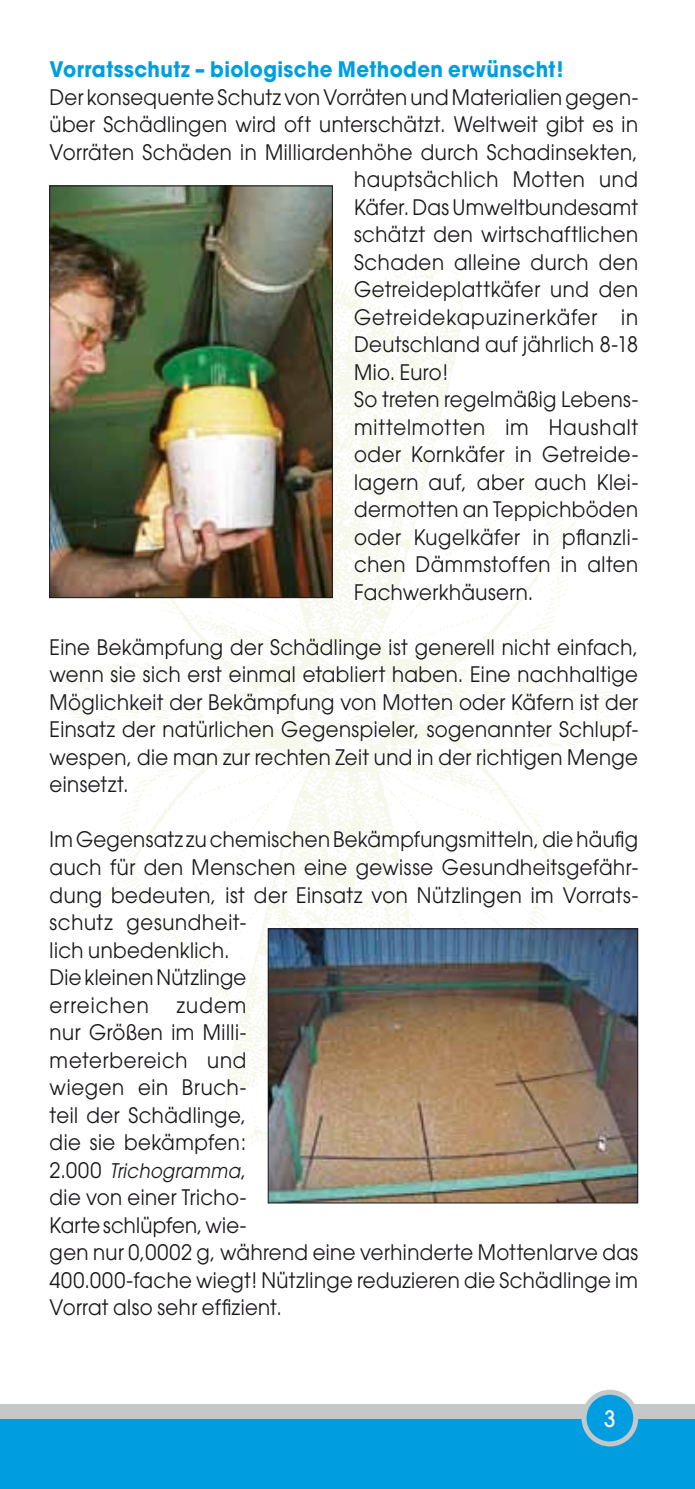
<style>
.page{position:relative;width:695px;height:1489px;background:#fff}
.page>*{position:absolute;margin:0;border:0;box-sizing:border-box;transform-origin:0 0}
.t1{font:500 22.5px "Avant Garde";color:#fff;scale:.93 1}
.t2{font:21.25px/27.5px "Avant Garde";letter-spacing:.02em;color:#1a171b;text-align:justify;scale:.93 1}
.t3{font:700 21.25px "Avant Garde";letter-spacing:.02em;color:#009ee1;scale:.93 1}
.t4{font:21.25px "Avant Garde";letter-spacing:.045em;color:#1a171b;scale:.93 1}
.t5{font:21.25px "Avant Garde";letter-spacing:.04em;color:#1a171b;scale:.93 1}
.t6{font:italic 20px "Avant Garde";letter-spacing:.02em;color:#1a171b;scale:.9 1}
.s1{font-style:normal;font-size:21.25px}
</style>
<div class="page">
<div style="left:0;top:1417px;width:694px;height:71px;background:#009ee1"></div>
<div style="left:0;top:1403px;width:694px;height:14px;background:#c6c7c8"></div>
<div style="left:584px;top:1391px;width:51px;height:52px;background:#009ee1;border-radius:50%"></div>
<div style="left:581px;top:1389px;width:57px;height:57px;border:5px solid #c6c7c8;border-radius:50%"></div>
<img style="left:49px;top:257px;width:580px;height:904px">
<img style="left:51px;top:187px;width:280px;height:409px">
<div style="left:49px;top:185px;width:284px;height:413px;border:1px solid #1a171b"></div>
<img style="left:270px;top:930px;width:366px;height:271px">
<div style="left:268px;top:928px;width:370px;height:275px;border:1px solid #1a171b"></div>
<p class="t3" style="left:50px;top:55px;width:554px">Vorratsschutz – biologische Methoden erwünscht!</p>
<p class="t2" style="left:50px;top:83px;width:634px">Der konsequente Schutz von Vorräten und Materialien gegen-</p>
<p class="t2" style="left:50px;top:111px;width:634px">über Schädlingen wird oft unterschätzt. Weltweit gibt es in</p>
<p class="t2" style="left:50px;top:138px;width:634px">Vorräten Schäden in Milliardenhöhe durch Schadinsekten,</p>
<p class="t2" style="left:354px;top:166px;width:307px">hauptsächlich Motten und</p>
<p class="t2" style="left:354px;top:193px;width:307px">Käfer. Das Umweltbundesamt</p>
<p class="t2" style="left:354px;top:221px;width:307px">schätzt den wirtschaftlichen</p>
<p class="t2" style="left:354px;top:248px;width:307px">Schaden alleine durch den</p>
<p class="t2" style="left:354px;top:276px;width:307px">Getreideplattkäfer und den</p>
<p class="t4" style="left:354px;top:304px;width:307px">Getreidekapuzinerkäfer in</p>
<p class="t2" style="left:354px;top:331px;width:307px">Deutschland auf jährlich 8-18</p>
<p class="t2" style="left:354px;top:358px;width:103px">Mio. Euro!</p>
<p class="t2" style="left:354px;top:386px;width:307px">So treten regelmäßig Lebens-</p>
<p class="t5" style="left:354px;top:414px;width:307px">mittelmotten im Haushalt</p>
<p class="t2" style="left:354px;top:441px;width:307px">oder Kornkäfer in Getreide-</p>
<p class="t2" style="left:354px;top:468px;width:307px">lagern auf, aber auch Klei-</p>
<p class="t2" style="left:354px;top:496px;width:307px">dermotten an Teppichböden</p>
<p class="t2" style="left:354px;top:523px;width:307px">oder Kugelkäfer in pflanzli-</p>
<p class="t2" style="left:354px;top:551px;width:307px">chen Dämmstoffen in alten</p>
<p class="t2" style="left:354px;top:578px;width:194px">Fachwerkhäusern.</p>
<p class="t2" style="left:50px;top:633px;width:634px">Eine Bekämpfung der Schädlinge ist generell nicht einfach, wenn sie sich erst einmal etabliert haben. Eine nachhaltige Möglichkeit der Bekämpfung von Motten oder Käfern ist der Einsatz der natürlichen Gegenspieler, sogenannter Schlupf&shy;wespen, die man zur rechten Zeit und in der richtigen Menge einsetzt.</p>
<p class="t2" style="left:50px;top:825px;width:634px;text-align:left">Im Gegensatz zu chemischen Bekämpfungsmitteln, die häufig auch für den Menschen eine gewisse Gesundheitsgefähr&shy;dung bedeuten, ist der Einsatz von Nützlingen im Vorrats&shy;schutz gesundheit-<br>lich unbedenklich.<br>Die kleinen Nützlinge<br>erreichen</p>
<p class="t2" style="left:50px;top:990px;width:213px;text-indent:127px">zudem nur Größen im Milli&shy;meterbereich und wiegen ein Bruch&shy;teil der Schädlinge, die sie bekämpfen:</p>
<p class="t6" style="left:50px;top:1158px;width:220px"><span class="s1">2.000</span> Trichogramma<span class="s1">,</span></p>
<p class="t2" style="left:50px;top:1183px;width:634px;text-align:left">die von einer Tricho-<br>Karte schlüpfen, wie-<br>gen nur 0,0002 g, während eine verhinderte Mottenlarve das 400.000-fache wiegt! Nützlinge reduzieren die Schädlinge im Vorrat also sehr effizient.</p>
<p class="t1" style="left:604px;top:1404px;width:14px">3</p>
</div>
